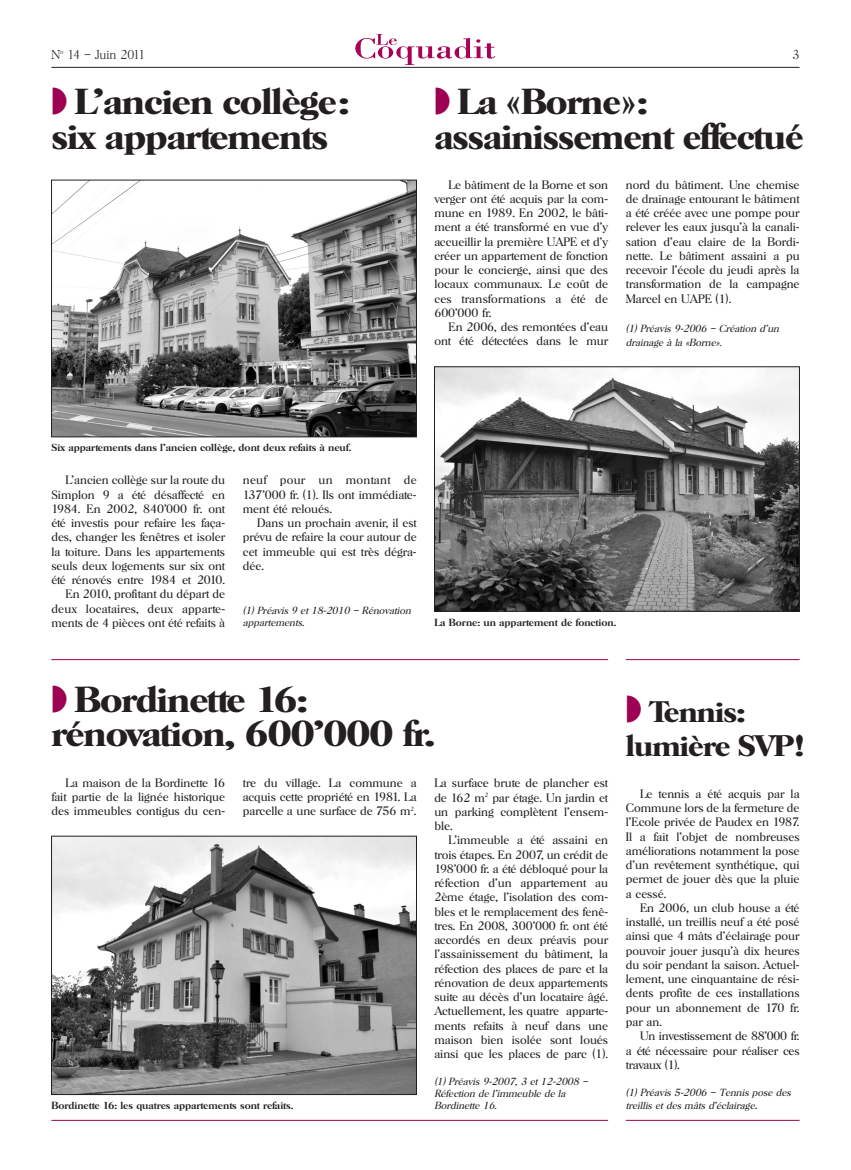
<style>
.page{position:relative;width:851px;height:1170px;background:#fff}
.page>*{position:absolute;margin:0;border:0;box-sizing:border-box;transform-origin:0 0}
.t1{font:600 35px/35px "Horsham";letter-spacing:-.03em;color:#231f20}
.t2{font:600 28.75px/33.8px "Horsham";letter-spacing:-.03em;color:#231f20}
.t3{font:200 12.5px "Horsham";color:#231f20}
.t4{font:300 11.88px/14.2px "Horsham";color:#231f20;text-align:justify}
.t5{font:italic 300 10px/12px "Horsham";color:#231f20}
.t6{font:500 10px "Horsham";color:#231f20}
.s1{color:#9d0151}
.s2{font-style:normal;font-size:11.88px}
</style>
<div class="page">
<hr style="left:51px;top:1119px;width:557px;height:1px;background:#9d0151">
<hr style="left:51px;top:67px;width:748px;height:1px;background:#231f20">
<svg style="left:355px;top:34px;width:140px;height:31px"></svg>
<hr style="left:625px;top:1119px;width:174px;height:1px;background:#9d0151">
<hr style="left:51px;top:659px;width:557px;height:1px;background:#9d0151">
<hr style="left:625px;top:659px;width:174px;height:1px;background:#9d0151">
<img style="left:53px;top:182px;width:361px;height:253px">
<div style="left:51px;top:180px;width:365px;height:257px;border:1px solid #231f20"></div>
<img style="left:436px;top:368px;width:361px;height:241px">
<div style="left:434px;top:366px;width:365px;height:245px;border:1px solid #231f20"></div>
<img style="left:53px;top:838px;width:361px;height:254px">
<p class="t3" style="left:51px;top:47px;width:95px">N<sup>o</sup> 14 – Juin 2011</p>
<p class="t3" style="left:792px;top:47px;width:8px">3</p>
<h1 class="t1" style="left:51px;top:84px;width:299px"><span class="s1">◗</span> L’ancien collège: six appartements</h1>
<h1 class="t1" style="left:434px;top:84px;width:370px"><span class="s1">◗</span> La «Borne»: assainissement effectué</h1>
<p class="t4" style="left:434px;top:177px;width:175px;text-indent:14px">Le bâtiment de la Borne et son verger ont été acquis par la com&shy;mune en 1989. En 2002, le bâti&shy;ment a été transformé en vue d’y accueillir la première UAPE et d’y créer un appartement de fonction pour le concierge, ainsi que des locaux communaux. Le coût de ces transformations a été de 600'000 fr.</p>
<p class="t4" style="left:434px;top:320px;width:175px;text-align:right">En 2006, des remontées d’eau ont été détectées dans le mur</p>
<p class="t4" style="left:625px;top:177px;width:175px">nord du bâtiment. Une chemise de drainage entourant le bâtiment a été créée avec une pompe pour relever les eaux jusqu’à la canali&shy;sation d’eau claire de la Bordi&shy;nette. Le bâtiment assaini a pu recevoir l’école du jeudi après la transformation de la campagne Marcel en UAPE (1).</p>
<p class="t5" style="left:625px;top:322px;width:156px;line-height:13.4px">( 1) Préavis 9-2006 – Création d’un drainage à la «Borne».</p>
<p class="t6" style="left:51px;top:442px;width:301px">Six appartements dans l’ancien collège, dont deux refaits à neuf.</p>
<p class="t4" style="left:51px;top:473px;width:175px;text-align:right">L’ancien collège sur la route du<br>Simplon 9 a été désaffecté en<br>1984. En 2002, 840'000 fr. ont été investis pour refaire les faça&shy;des, changer les fenêtres et isoler la toiture. Dans les appartements seuls deux logements sur six ont été rénovés entre 1984 et 2010.<br>En 2010, profitant du départ de deux locataires, deux apparte&shy;ments de 4 pièces ont été refaits à</p>
<p class="t4" style="left:243px;top:473px;width:175px">neuf pour un montant de 137'000 fr. (1). Ils ont immédiate&shy;ment été reloués.</p>
<p class="t4" style="left:243px;top:516px;width:175px;text-indent:14px">Dans un prochain avenir, il est prévu de refaire la cour autour de cet immeuble qui est très dégra&shy;dée.</p>
<p class="t5" style="left:243px;top:604px;width:171px">( 1) Préavis 9 et 18-2010 – Rénovation app artements.</p>
<p class="t6" style="left:434px;top:617px;width:183px">La Borne: un appartement de fonction.</p>
<h1 class="t1" style="left:51px;top:683px;width:385px;line-height:33.8px"><span class="s1">◗</span> Bordinette 16: rénovation, 600’000 fr.</h1>
<p class="t4" style="left:51px;top:775px;width:175px;text-indent:14px">La maison de la Bordinette 16 fait partie de la lignée historique des immeubles contigus du cen-</p>
<p class="t4" style="left:243px;top:775px;width:175px">tre du village. La commune a acquis cette propriété en 1981. La parcelle a une surface de 756 m<sup>2</sup>.</p>
<p class="t4" style="left:434px;top:776px;width:175px">La surface brute de plancher est de 162 m<sup>2</sup> par étage. Un jardin et un parking complètent l’ensem&shy;ble.</p>
<p class="t4" style="left:434px;top:833px;width:175px;text-indent:14px">L’immeuble a été assaini en trois étapes. En 2007, un crédit de 198'000 fr. a été débloqué pour la réfection d’un appartement au 2ème étage, l’isolation des com&shy;bles et le remplacement des fenê&shy;tres. En 2008, 300'000 fr. ont été accordés en deux préavis pour l’assainissement du bâtiment, la réfection des places de parc et la rénovation de deux appartements suite au décès d’un locataire âgé.<br>Actuellement, les quatre apparte&shy;ments refaits à neuf dans une maison bien isolée sont loués ainsi que les places de parc (1).</p>
<p class="t5" style="left:434px;top:1075px;width:157px">( 1) Préavis 9-2007, 3 et 12-2008 –<br>Réfection de l’immeuble de la<br>Bordinette 16.</p>
<p class="t6" style="left:51px;top:1099px;width:243px">Bordinette 16: les quatres appartements sont refaits.</p>
<h2 class="t2" style="left:625px;top:695px;width:180px"><span class="s1">◗</span> Tennis: lumière SVP!</h2>
<p class="t4" style="left:625px;top:786px;width:175px;text-indent:14px">Le tennis a été acquis par la Commune lors de la fermeture de l’Ecole privée de Paudex en 1987.<br>Il a fait l’objet de nombreuses améliorations notamment la pose d’un revêtement synthétique, qui permet de jouer dès que la pluie a cessé.</p>
<p class="t4" style="left:625px;top:900px;width:175px;text-indent:14px">En 2006, un club house a été installé, un treillis neuf a été posé ainsi que 4 mâts d’éclairage pour pouvoir jouer jusqu’à dix heures du soir pendant la saison. Actuel&shy;lement, une cinquantaine de rési&shy;dents profite de ces installations pour un abonnement de 170 fr. par an.</p>
<p class="t4" style="left:625px;top:1028px;width:175px;text-indent:14px">Un investissement de 88'000 fr. a été nécessaire pour réaliser ces travaux (1).</p>
<p class="t5" style="left:625px;top:1085px;width:168px;line-height:13.4px">( 1) Préavis 5-2006 – Tennis pose des treillis et des mâts d’éclairage<span class="s2">.</span></p>
</div>
